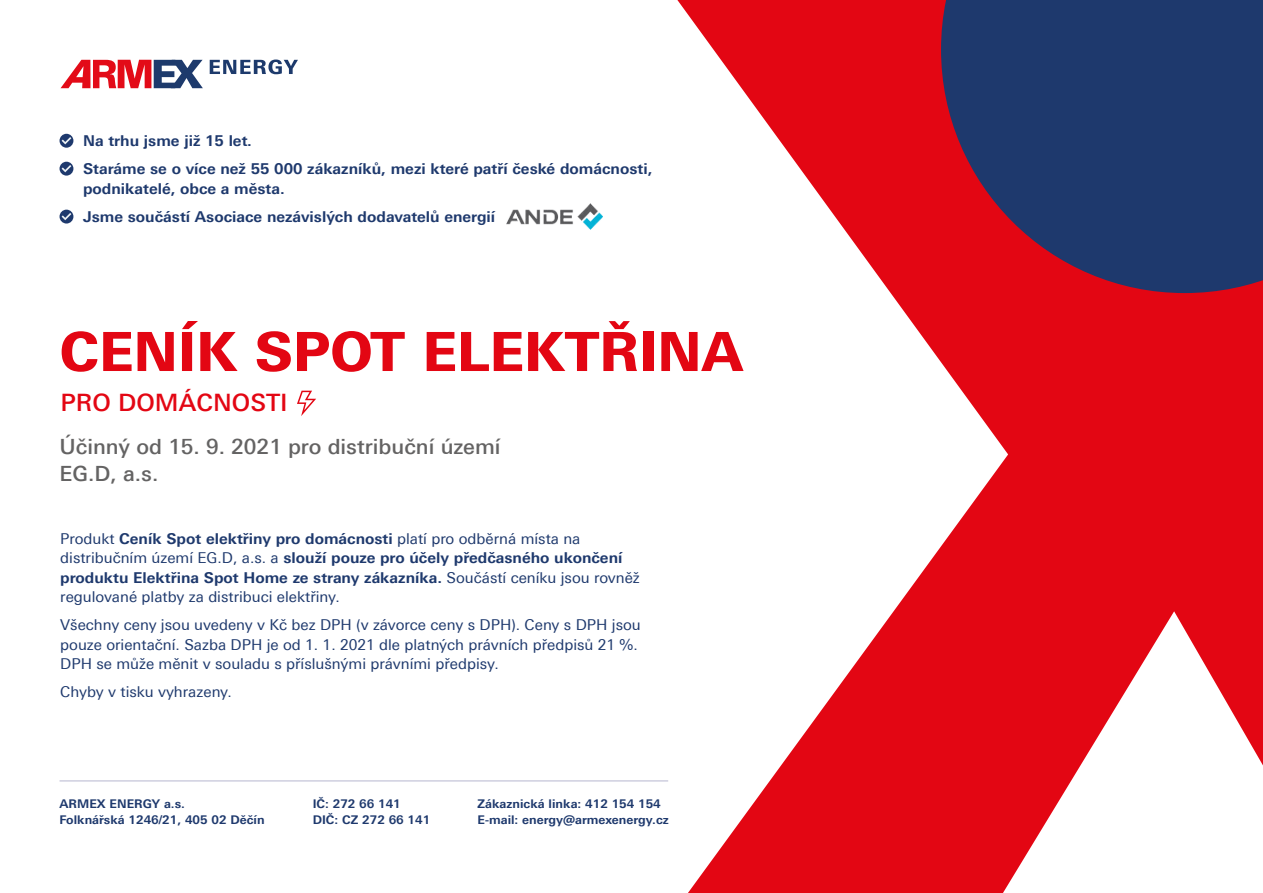
<style>
.page{position:relative;width:1263px;height:893px;background:#fff}
.page>*{position:absolute;margin:0;border:0;box-sizing:border-box;transform-origin:0 0}
.t1{font:800 54px "Univers Next Pro";color:#e30613}
.t2{font:500 24px "Univers Next Pro";color:#e30613}
.t3{font:500 21px/27px "Univers Next Pro";color:#646363}
.t4{font:15px/19.5px "Univers Next Pro";color:#1e396d}
.t5{font:700 15px/28px "Univers Next Pro";color:#1e396d}
.t6{font:700 12px/16.5px "Univers Next Pro";color:#1e396d}
.s1{font-weight:700}
</style>
<div class="page">
<svg style="left:677px;top:0;width:586px;height:893px;fill:#e30613"></svg>
<svg style="left:941px;top:0;width:322px;height:293px;background:#402f5d"></svg>
<hr style="left:60px;top:780px;width:608px;height:2px;background:#cfcedf">
<svg style="left:210px;top:60px;width:88px;height:14px"></svg>
<svg style="left:61px;top:60px;width:142px;height:28px"></svg>
<img style="left:506px;top:204px;width:97px;height:25px">
<div style="left:60px;top:134px;width:13px;height:14px;background:#1e396d;border-radius:50%"></div>
<svg style="left:62px;top:137px;width:9px;height:7px"></svg>
<div style="left:60px;top:162px;width:13px;height:14px;background:#1e396d;border-radius:50%"></div>
<svg style="left:62px;top:165px;width:9px;height:7px"></svg>
<div style="left:60px;top:210px;width:13px;height:14px;background:#1e396d;border-radius:50%"></div>
<svg style="left:62px;top:213px;width:9px;height:7px"></svg>
<svg style="left:297px;top:391px;width:19px;height:25px"></svg>
<p class="t5" style="left:83px;top:127px;width:571px">Na trhu jsme již 15 let.<br>Staráme se o více než 55 000 zákazníků, mezi které patří české domácnosti,</p>
<p class="t5" style="left:83px;top:174px;width:414px">podnikatelé, obce a města.<br>Jsme součástí Asociace nezávislých dodavatelů energií</p>
<h1 class="t1" style="left:60px;top:319px;width:685px">CENÍK SPOT ELEKTŘINA</h1>
<h2 class="t2" style="left:61px;top:389px;width:229px">PRO DOMÁCNOSTI</h2>
<h3 class="t3" style="left:60px;top:433px;width:443px">Účinný od 15. 9. 2021 pro distribuční území<br>EG.D, a.s.</h3>
<p class="t4" style="left:60px;top:529px;width:581px">Produkt <span class="s1">Ceník Spot elektřiny pro domácnosti</span> platí pro odběrná místa na distribučním území EG.D, a.s. a <span class="s1">slouží pouze pro účely předčasného ukončení produktu Elektřina Spot Home ze strany zákazníka.</span> Součástí ceníku jsou rovněž regulované platby za distribuci elektřiny.</p>
<p class="t4" style="left:60px;top:615px;width:582px">Všechny ceny jsou uvedeny v Kč bez DPH (v závorce ceny s DPH). Ceny s DPH jsou pouze orientační. Sazba DPH je od 1. 1. 2021 dle platných právních předpisů 21 %.<br>DPH se může měnit v souladu s příslušnými právními předpisy.</p>
<p class="t4" style="left:60px;top:682px;width:173px">Chyby v tisku vyhrazeny.</p>
<p class="t6" style="left:60px;top:795px;width:207px">ARMEX ENERGY a.s.<br>Folknářská 1246/21, 405 02 Děčín</p>
<p class="t6" style="left:313px;top:795px;width:119px">IČ: 272 66 141<br>DIČ: CZ 272 66 141</p>
<p class="t6" style="left:478px;top:795px;width:193px">Zákaznická linka: 412 154 154<br>E-mail: energy@armexenergy.cz</p>
</div>
